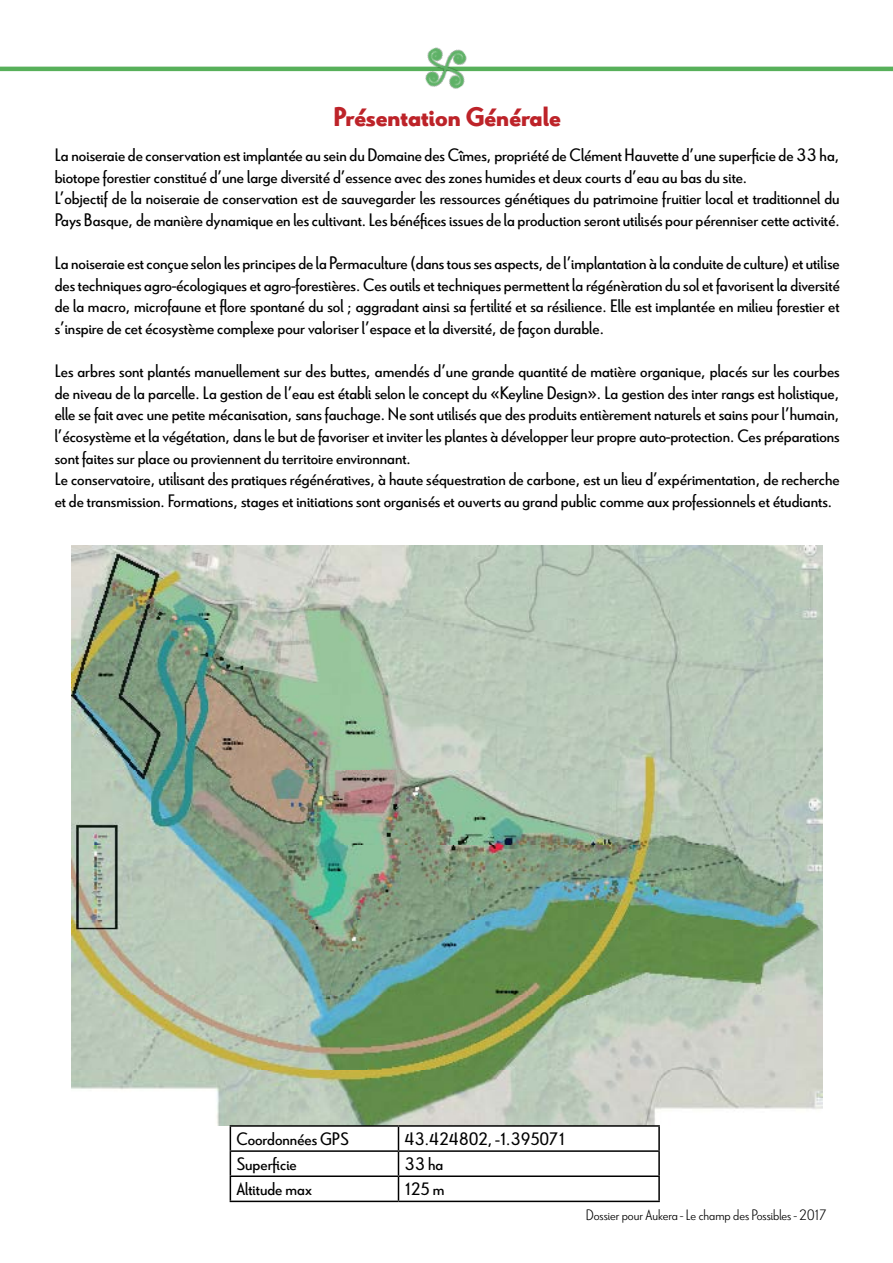
<style>
.page{position:relative;width:893px;height:1263px;background:#fff}
.page>*{position:absolute;margin:0;border:0;box-sizing:border-box;transform-origin:0 0}
.t1{font:900 27px "Le Havre";color:#bd2329}
.t2{font:18px/21.6px "Le Havre";color:#000}
.t3{font:300 15px "Le Havre";color:#000}
</style>
<div class="page">
<img style="left:72px;top:546px;width:751px;height:579px">
<hr style="left:230px;top:1125px;width:168px;height:2px;background:#000">
<hr style="left:398px;top:1125px;width:262px;height:2px;background:#000">
<hr style="left:658px;top:1127px;width:2px;height:23px;background:#000">
<hr style="left:230px;top:1150px;width:168px;height:2px;background:#000">
<hr style="left:398px;top:1150px;width:262px;height:2px;background:#000">
<hr style="left:658px;top:1152px;width:2px;height:23px;background:#000">
<hr style="left:230px;top:1175px;width:168px;height:2px;background:#000">
<svg style="left:230px;top:1127px;width:1px;height:73px"></svg>
<hr style="left:398px;top:1175px;width:262px;height:2px;background:#000">
<svg style="left:398px;top:1127px;width:1px;height:73px"></svg>
<hr style="left:658px;top:1177px;width:2px;height:23px;background:#000">
<hr style="left:230px;top:1200px;width:168px;height:2px;background:#000">
<hr style="left:398px;top:1200px;width:262px;height:2px;background:#000">
<hr style="left:0;top:67px;width:893px;height:4px;background:#57b05a">
<img style="left:402px;top:47px;width:89px;height:42px">
<h1 class="t1" style="left:333px;top:97px;width:229px">Présentation Générale</h1>
<p class="t2" style="left:55px;top:145px;width:786px">La noiseraie de conservation est implantée au sein du Domaine des Cîmes, propriété de Clément Hauvette d’une superficie de 33 ha, biotope forestier constitué d’une large diversité d’essence avec des zones humides et deux courts d’eau au bas du site.<br>L’objectif de la noiseraie de conservation est de sauvegarder les ressources génétiques du patrimoine fruitier local et traditionnel du Pays Basque, de manière dynamique en les cultivant. Les bénéfices issues de la production seront utilisés pour pérenniser cette activité.</p>
<p class="t2" style="left:55px;top:253px;width:787px;text-align:justify">La noiseraie est conçue selon les principes de la Permaculture (dans tous ses aspects, de l’implantation à la conduite de culture) et utilise des techniques agro-écologiques et agro-forestières. Ces outils et techniques permettent la régénèration du sol et favorisent la diversité de la macro, microfaune et flore spontané du sol ; aggradant ainsi sa fertilité et sa résilience. Elle est implantée en milieu forestier et s’inspire de cet écosystème complexe pour valoriser l’espace et la diversité, de façon durable.</p>
<p class="t2" style="left:55px;top:361px;width:787px">Les arbres sont plantés manuellement sur des buttes, amendés d’une grande quantité de matière organique, placés sur les courbes de niveau de la parcelle. La gestion de l’eau est établi selon le concept du «Keyline Design». La gestion des inter rangs est holistique, elle se fait avec une petite mécanisation, sans fauchage. Ne sont utilisés que des produits entièrement naturels et sains pour l’humain, l’écosystème et la végétation, dans le but de favoriser et inviter les plantes à développer leur propre auto-protection. Ces préparations sont faites sur place ou proviennent du territoire environnant.<br>Le conservatoire, utilisant des pratiques régénératives, à haute séquestration de carbone, est un lieu d’expérimentation, de recherche et de transmission. Formations, stages et initiations sont organisés et ouverts au grand public comme aux professionnels et étudiants.</p>
<p class="t2" style="left:236px;top:1129px;width:114px">Coordonnées GPS</p>
<p class="t2" style="left:404px;top:1129px;width:162px">43.424802, -1.395071</p>
<p class="t2" style="left:236px;top:1154px;width:62px">Superficie</p>
<p class="t2" style="left:404px;top:1154px;width:40px">33 ha</p>
<p class="t2" style="left:236px;top:1179px;width:77px">Altitude max</p>
<p class="t2" style="left:404px;top:1179px;width:42px">125 m</p>
<p class="t3" style="left:586px;top:1204px;width:242px">Dossier pour Aukera - Le champ des Possibles - 2017</p>
</div>
